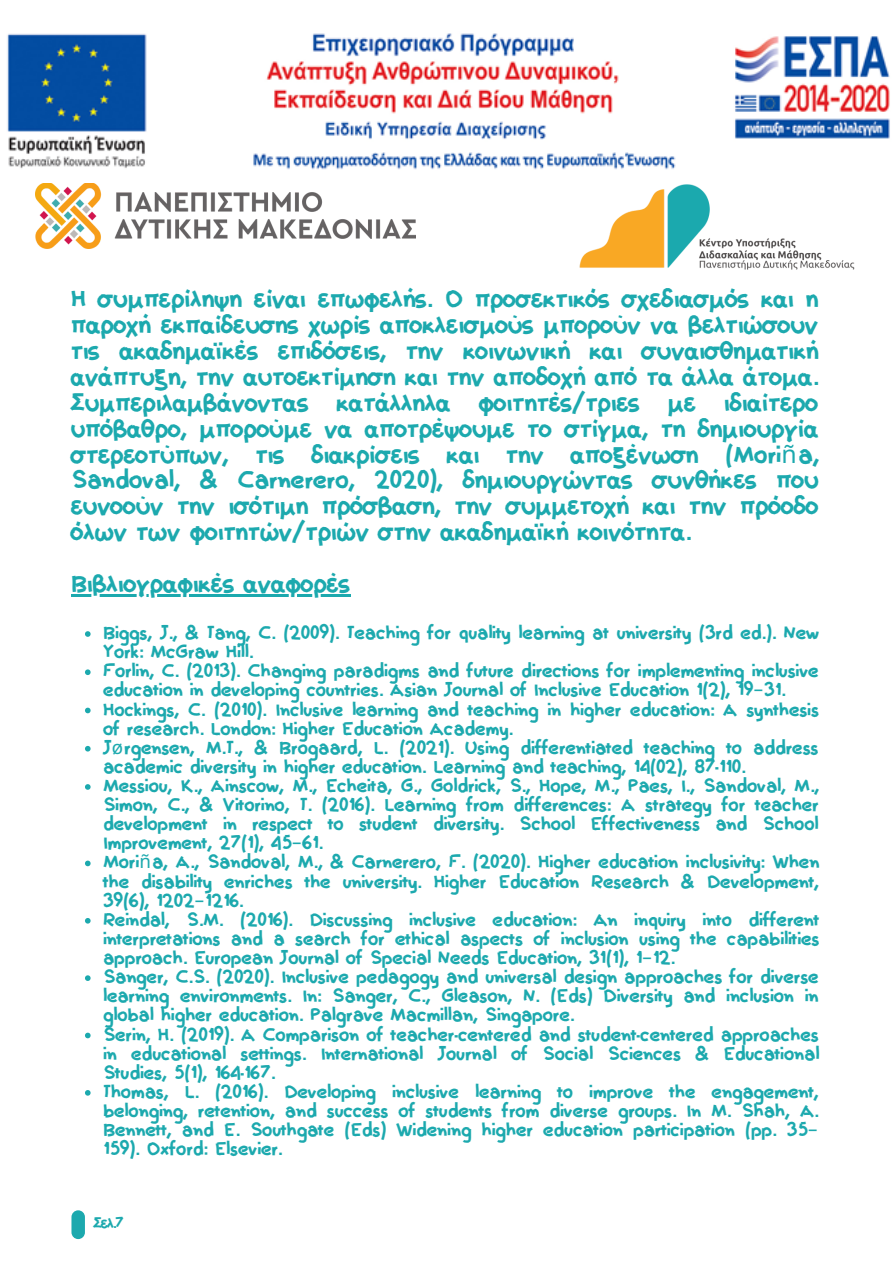
<style>
.page{position:relative;width:893px;height:1264px;background:#fff}
.page>*{position:absolute;margin:0;border:0;box-sizing:border-box;transform-origin:0 0}
.t1{font:24.75px/25.8px "Aka Acid GR Collage";letter-spacing:.07em;color:#1ca9ae;text-align:justify}
.t2{font:18.75px/19px "Aka Acid GR Collage";letter-spacing:.07em;color:#1ca9ae;text-align:justify}
.t3{font:15px "Aka Acid GR Collage";color:#1ca9ae}
.s1{font-family:"Noto Sans"}
.s2{font-family:"Noto Sans Gurmukhi"}
</style>
<div class="page">
<div style="left:71px;top:1210px;width:14px;height:28px;background:#1ca9ae;border-radius:7px"></div>
<img style="left:579px;top:184px;width:276px;height:86px">
<img style="left:35px;top:183px;width:380px;height:65px">
<img style="left:7px;top:33px;width:883px;height:137px">
<svg style="left:85px;top:631px;width:6px;height:6px"></svg>
<svg style="left:85px;top:669px;width:6px;height:6px"></svg>
<svg style="left:85px;top:707px;width:6px;height:6px"></svg>
<svg style="left:85px;top:746px;width:6px;height:5px"></svg>
<svg style="left:85px;top:784px;width:6px;height:5px"></svg>
<svg style="left:85px;top:860px;width:6px;height:6px"></svg>
<svg style="left:85px;top:918px;width:6px;height:5px"></svg>
<svg style="left:85px;top:975px;width:6px;height:5px"></svg>
<svg style="left:85px;top:1032px;width:6px;height:6px"></svg>
<svg style="left:85px;top:1090px;width:6px;height:5px"></svg>
<hr style="left:71px;top:594px;width:279px;height:2px;background:#1ca9ae">
<p class="t1" style="left:71px;top:288px;width:748px">Η συμπερίληψη είναι επωφελής. Ο προσεκτικός σχεδιασμός και η παροχή εκπαίδευσης χωρίς αποκλεισμούς μπορούν να βελτιώσουν τις ακαδημαϊκές επιδόσεις, την κοινωνική και συναισθηματική ανάπτυξη, την αυτοεκτίμηση και την αποδοχή από τα άλλα άτομα.<br>Συμπεριλαμβάνοντας κατάλληλα φοιτητές/τριες με ιδιαίτερο υπόβαθρο, μπορούμε να αποτρέψουμε το στίγμα, τη δημιουργία στερεοτύπων, τις διακρίσεις και την αποξένωση (Mori<span class="s1">ñ</span>a, Sandoval, &amp; Carnerero, 2020), δημιουργώντας συνθήκες που ευνοούν την ισότιμη πρόσβαση, την συμμετοχή και την πρόοδο όλων των φοιτητών/τριών στην ακαδημαϊκή κοινότητα.</p>
<p class="t1" style="left:71px;top:572px;width:279px">Βιβλιογραφικές αναφορές</p>
<p class="t2" style="left:103px;top:625px;width:716px">Biggs, J., &amp; Tang, C. (2009). Teaching for quality learning at university (3rd ed.). New<br>York: McGraw Hill.</p>
<p class="t2" style="left:103px;top:663px;width:715px">Forlin, C. (2013). Changing paradigms and future directions for implementing inclusive education in developing countries. Asian Journal of Inclusive Education 1(2), 19<span class="s2">–</span>31.</p>
<p class="t2" style="left:103px;top:701px;width:716px">Hockings, C. (2010). Inclusive learning and teaching in higher education: A synthesis of research. London: Higher Education Academy.</p>
<p class="t2" style="left:103px;top:739px;width:715px">J<span class="s1">ø</span>rgensen, M.T., &amp; Brogaard, L. (2021). Using differentiated teaching to address academic diversity in higher education. Learning and teaching, 14(02), 87-110.</p>
<p class="t2" style="left:103px;top:777px;width:716px">Messiou, K., Ainscow, M., Echeita, G., Goldrick, S., Hope, M., Paes, I., Sandoval, M., Simon, C., &amp; Vitorino, T. (2016). Learning from differences: A strategy for teacher development in respect to student diversity. School Effectiveness and School Improvement, 27(1), 45<span class="s2">–</span>61.</p>
<p class="t2" style="left:103px;top:854px;width:716px">Mori<span class="s1">ñ</span>a, A., Sandoval, M., &amp; Carnerero, F. (2020). Higher education inclusivity: When the disability enriches the university. Higher Education Research &amp; Development, 39(6), 1202<span class="s2">–</span>1216.</p>
<p class="t2" style="left:103px;top:911px;width:716px">Reindal, S.M. (2016). Discussing inclusive education: An inquiry into different interpretations and a search for ethical aspects of inclusion using the capabilities approach. European Journal of Special Needs Education, 31(1), 1<span class="s2">–</span>12.</p>
<p class="t2" style="left:103px;top:968px;width:715px">Sanger, C.S. (2020). Inclusive pedagogy and universal design approaches for diverse learning environments. In: Sanger, C., Gleason, N. (Eds) Diversity and inclusion in global higher education. Palgrave Macmillan, Singapore.</p>
<p class="t2" style="left:103px;top:1026px;width:716px">Serin, H. (2019). A Comparison of teacher-centered and student-centered approaches in educational settings. International Journal of Social Sciences &amp; Educational Studies, 5(1), 164-167.</p>
<p class="t2" style="left:103px;top:1083px;width:715px">Thomas, L. (2016). Developing inclusive learning to improve the engagement, belonging, retention, and success of students from diverse groups. In M. Shah, A.<br>Bennett, and E. Southgate (Eds) Widening higher education participation (pp. 35<span class="s2">– </span>159). Oxford: Elsevier.</p>
<p class="t3" style="left:94px;top:1214px;width:31px">Σελ.7</p>
</div>
